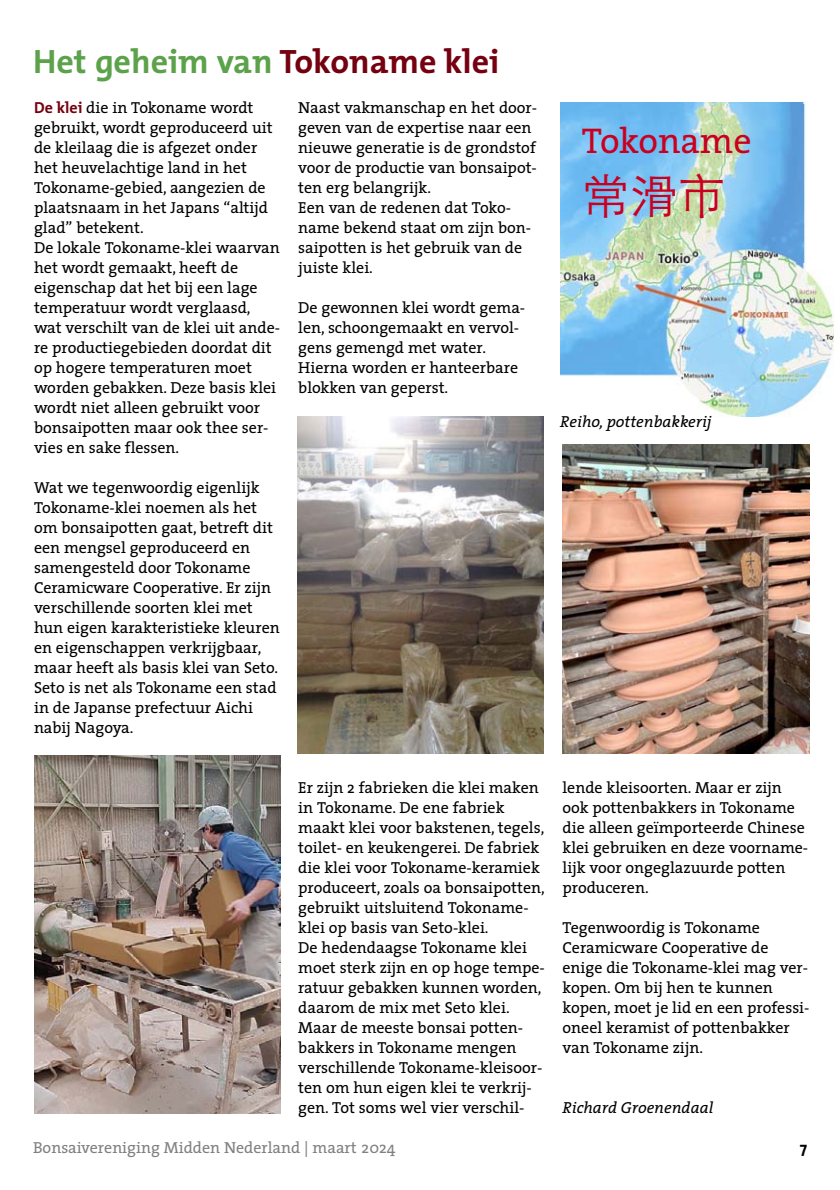
<style>
.page{position:relative;width:840px;height:1190px;background:#fff}
.page>*{position:absolute;margin:0;border:0;box-sizing:border-box;transform-origin:0 0}
.t1{font:300 48px "ST Heiti SC";color:#c90020}
.t2{font:36px "The Serif";letter-spacing:-.005em;color:#c90020}
.t3{font:700 34px "The Mix";color:#5ba24b}
.t4{font:16px/20px "The Serif";color:#000}
.t5{font:16px "The Serif";color:#808080}
.t6{font:italic 16px "The Serif";color:#000}
.t7{font:700 16px "The Mix";color:#000}
.s1{color:#740010}
.s2{font-family:"The Mix";font-weight:700;color:#740010}
</style>
<div class="page">
<img style="left:34px;top:756px;width:246px;height:358px">
<img style="left:297px;top:416px;width:246px;height:338px">
<img style="left:562px;top:445px;width:247px;height:308px">
<img style="left:561px;top:102px;width:273px;height:314px">
<img style="left:560px;top:105px;width:274px;height:158px">
<h3 class="t3" style="left:33px;top:49px;width:468px">Het geheim van <span class="s1">Tokoname klei</span></h3>
<p class="t4" style="left:34px;top:100px;width:248px"><span class="s2">De klei</span> die in Tokoname wordt gebruikt, wordt geproduceerd uit de kleilaag die is afgezet onder het heuvelachtige land in het<br>Tokoname-gebied, aangezien de plaatsnaam in het Japans “altijd glad” betekent.<br>De lokale Tokoname-klei waarvan het wordt gemaakt, heeft de eigenschap dat het bij een lage temperatuur wordt verglaasd, wat verschilt van de klei uit ande&shy;re productiegebieden doordat dit op hogere temperaturen moet worden gebakken. Deze basis klei wordt niet alleen gebruikt voor bonsaipotten maar ook thee ser&shy;vies en sake flessen.</p>
<p class="t4" style="left:34px;top:480px;width:247px">Wat we tegenwoordig eigenlijk<br>Tokoname-klei noemen als het om bonsaipotten gaat, betreft dit een mengsel geproduceerd en samengesteld door Tokoname<br>Ceramicware Cooperative. Er zijn verschillende soorten klei met hun eigen karakteristieke kleuren en eigenschappen verkrijgbaar, maar heeft als basis klei van Seto.<br>Seto is net als Tokoname een stad in de Japanse prefectuur Aichi nabij Nagoya.</p>
<p class="t4" style="left:298px;top:100px;width:240px">Naast vakmanschap en het door&shy;geven van de expertise naar een nieuwe generatie is de grondstof voor de productie van bonsaipot&shy;ten erg belangrijk.<br>Een van de redenen dat Toko - name bekend staat om zijn bon&shy;saipotten is het gebruik van de juiste klei.</p>
<p class="t4" style="left:298px;top:300px;width:228px">De gewonnen klei wordt gema&shy;len, schoongemaakt en vervol&shy;gens gemengd met water.<br>Hierna worden er hanteerbare blokken van geperst.</p>
<h2 class="t2" style="left:582px;top:127px;width:171px">Tokoname</h2>
<h1 class="t1" style="left:582px;top:169px;width:145px">常滑市</h1>
<p class="t6" style="left:560px;top:414px;width:153px">Reiho, pottenbakkerij</p>
<p class="t4" style="left:298px;top:780px;width:248px">Er zijn 2 fabrieken die klei maken in Tokoname. De ene fabriek maakt klei voor bakstenen, tegels, toilet- en keukengerei. De fabriek die klei voor Tokoname-keramiek produceert, zoals oa bonsaipotten, gebruikt uitsluitend Tokoname&shy;klei op basis van Seto-klei.<br>De hedendaagse Tokoname klei moet sterk zijn en op hoge tempe&shy;ratuur gebakken kunnen worden, daarom de mix met Seto klei.<br>Maar de meeste bonsai potten&shy;bakkers in Tokoname mengen verschillende Tokoname-kleisoor&shy;ten om hun eigen klei te verkrij&shy;gen. Tot soms wel vier verschil-</p>
<p class="t4" style="left:563px;top:780px;width:247px">lende kleisoorten. Maar er zijn ook pottenbakkers in Tokoname die alleen geïmporteerde Chinese klei gebruiken en deze voorname&shy;lijk voor ongeglazuurde potten produceren.</p>
<p class="t4" style="left:563px;top:920px;width:249px">Tegenwoordig is Tokoname<br>Ceramicware Cooperative de enige die Tokoname-klei mag ver&shy;kopen. Om bij hen te kunnen kopen, moet je lid en een professi&shy;oneel keramist of pottenbakker van Tokoname zijn.</p>
<p class="t6" style="left:563px;top:1101px;width:152px">Richard Groenendaal</p>
<p class="t5" style="left:33px;top:1141px;width:364px">Bonsaivereniging Midden Nederland | maart 2024</p>
<p class="t7" style="left:800px;top:1141px;width:9px">7</p>
</div>
